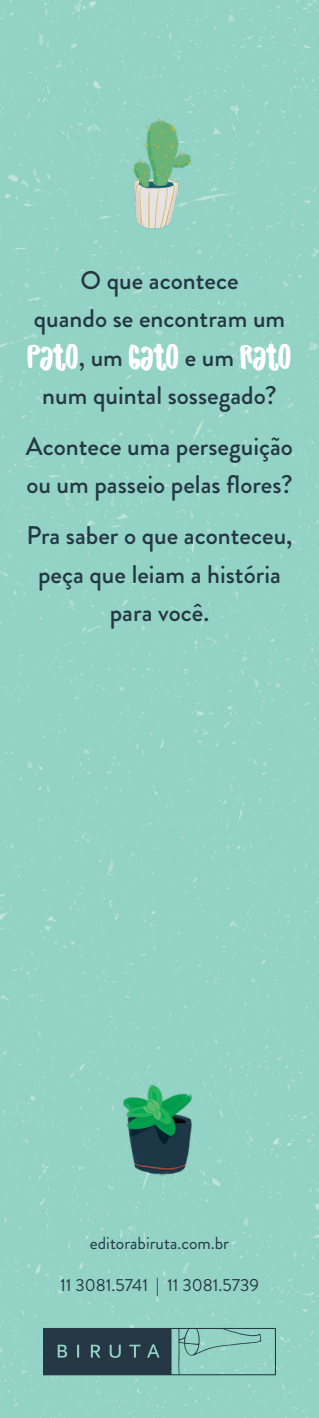
<style>
.page{position:relative;width:319px;height:1418px;background:#fff}
.page>*{position:absolute;margin:0;border:0;box-sizing:border-box;transform-origin:0 0}
.t1{font:500 25.5px/38.2px "Brandon Grotesque";color:#253644;text-align:center}
.t2{font:17.5px "Brandon Grotesque";color:#253644}
.t3{font:14.5px "Hand Originals";color:#fff}
.s1{font-family:"Brandon Grotesque";font-weight:500;font-size:25.5px;color:#253644}
</style>
<div class="page">
<div style="left:0;top:0;width:319px;height:1417px;background:#92d3c5"></div>
<svg style="left:43px;top:1327px;width:233px;height:48px;background:#567c7e"></svg>
<img style="left:90px;top:90px;width:139px;height:181px">
<img style="left:90px;top:1067px;width:139px;height:148px">
<p class="t1" style="left:34px;top:262px;width:253px">O que acontece<br>quando se encontram um</p>
<p class="t3" style="left:27px;top:352px;width:266px">PATO<span class="s1">, um</span> GATO <span class="s1">e um</span> RATO</p>
<p class="t1" style="left:26px;top:370px;width:269px;line-height:51px">num quintal sossegado?<br>Acontece uma perseguição</p>
<p class="t1" style="left:26px;top:459px;width:268px;line-height:51px;text-align:left">ou um passeio pelas flores?<br>Pra saber o que aconteceu,</p>
<p class="t1" style="left:38px;top:555px;width:244px">peça que leiam a história para você.</p>
<p class="t2" style="left:90px;top:1230px;width:141px">editorabiruta.com.br</p>
<p class="t2" style="left:60px;top:1272px;width:200px">11 3081.5741 | 11 3081.5739</p>
</div>
